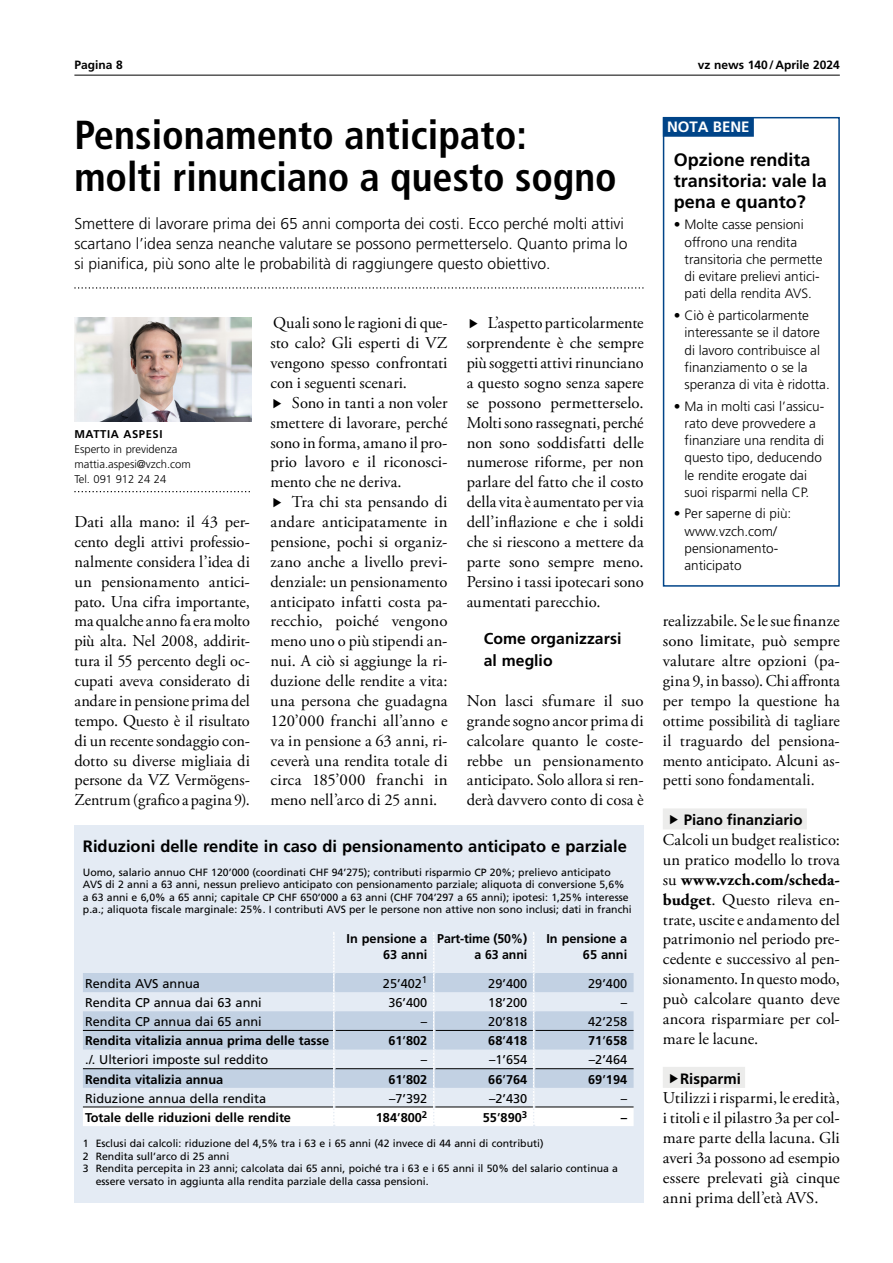
<style>
.page{position:relative;width:893px;height:1263px;background:#fff}
.page>*{position:absolute;margin:0;border:0;box-sizing:border-box;transform-origin:0 0}
.t1{font:700 condensed 40.5px/42px "Frutiger LT Pro";color:#000}
.t2{font:700 18px/21px "Frutiger LT Pro";color:#000}
.t3{font:16.5px/19.8px "Adobe Garamond Pro";color:#000;text-align:justify}
.t4{font:700 16.5px "Frutiger LT Pro";color:#000}
.t5{font:300 15.75px/20px "Frutiger LT Pro";color:#000}
.t6{font:700 15.75px/22.5px "Frutiger LT Pro";color:#000}
.t7{font:700 15px "Frutiger LT Pro";color:#000}
.t8{font:700 15px "Frutiger LT Pro";color:#fff}
.t9{font:300 13.5px/17.2px "Frutiger LT Pro";color:#000}
.t10{font:700 12.75px/15.3px "Frutiger LT Pro";color:#000;text-align:right}
.t11{font:12.75px "Frutiger LT Pro";color:#000}
.t12{font:700 12px "Frutiger LT Pro";color:#000}
.t13{font:300 11.25px/15px "Frutiger LT Pro";color:#000}
.t14{font:700 11.25px "Frutiger LT Pro";letter-spacing:.05em;color:#000}
.t15{font:10.5px/12.6px "Frutiger LT Pro";color:#000}
.s1{font-weight:400}
.s2{font-weight:700}
</style>
<div class="page">
<hr style="left:74px;top:75px;width:766px;height:1px;background:#000">
<svg style="left:74px;top:287px;width:570px;height:2px"></svg>
<svg style="left:74px;top:491px;width:176px;height:1px"></svg>
<img style="left:74px;top:317px;width:177px;height:105px">
<div style="left:663px;top:808px;width:144px;height:21px;background:#ececeb"></div>
<div style="left:663px;top:1067px;width:82px;height:21px;background:#ececeb"></div>
<div style="left:663px;top:117px;width:177px;height:470px;border:2px solid #048"></div>
<div style="left:663px;top:117px;width:91px;height:20px;background:#048"></div>
<div style="left:74px;top:825px;width:570px;height:378px;background:#e4ebf4"></div>
<svg style="left:83px;top:932px;width:551px;height:194px"></svg>
<p class="t12" style="left:74px;top:57px;width:50px">Pagina 8</p>
<p class="t12" style="left:698px;top:57px;width:144px">vz news 140/Aprile 2024</p>
<h1 class="t1" style="left:74px;top:114px;width:544px">Pensionamento anticipato: molti rinunciano a questo sogno</h1>
<p class="t5" style="left:74px;top:214px;width:555px">Smettere di lavorare prima dei 65 anni comporta dei costi. Ecco perché molti attivi scartano l’idea senza neanche valutare se possono permetterselo. Quanto prima lo si pianifica, più sono alte le probabilità di raggiungere questo obiettivo.</p>
<p class="t14" style="left:74px;top:427px;width:90px">MATTIA ASPESI</p>
<p class="t13" style="left:74px;top:441px;width:118px">Esperto in previdenza mattia.aspesi@vzch.com<br>Tel. 091 912 24 24</p>
<p class="t3" style="left:74px;top:512px;width:177px">Dati alla mano: il 43 per&shy;cento degli attivi professio&shy;nalmente considera l’idea di un pensionamento antici&shy;pato. Una cifra importante, ma qualche anno fa era molto più alta. Nel 2008, addirit&shy;tura il 55 percento degli oc&shy;cupati aveva considerato di andare in pensione prima del tempo. Questo è il risultato di un recente sondaggio con&shy;dotto su diverse migliaia di persone da VZ Vermögens-Zentrum (grafico a pagina 9).</p>
<p class="t3" style="left:271px;top:314px;width:179px">Quali sono le ragioni di que&shy;sto calo? Gli esperti di VZ vengono spesso confrontati con i seguenti scenari.</p>
<p class="t3" style="left:271px;top:393px;width:179px;text-indent:21px">Sono in tanti a non voler smettere di lavorare, perché sono in forma, amano il pro&shy;prio lavoro e il riconosci&shy;mento che ne deriva.</p>
<p class="t3" style="left:271px;top:493px;width:179px;text-indent:21px">Tra chi sta pensando di andare anticipatamente in pensione, pochi si organiz&shy;zano anche a livello previ&shy;denziale: un pensionamento anticipato infatti costa pa&shy;recchio, poiché vengono meno uno o più stipendi an&shy;nui. A ciò si aggiunge la ri&shy;duzione delle rendite a vita: una persona che guadagna 120’000 franchi all’anno e va in pensione a 63 anni, ri&shy;ceverà una rendita totale di circa 185’000 franchi in meno nell’arco di 25 anni.</p>
<p class="t3" style="left:467px;top:314px;width:179px;text-indent:21px">L’aspetto particolarmente sorprendente è che sempre più soggetti attivi rinunciano a questo sogno senza sapere se possono permetterselo.<br>Molti sono rassegnati, perché non sono soddisfatti delle numerose riforme, per non parlare del fatto che il costo della vita è aumentato per via dell’inflazione e che i soldi che si riescono a mettere da parte sono sempre meno.<br>Persino i tassi ipotecari sono aumentati parecchio.</p>
<p class="t6" style="left:484px;top:627px;width:139px">Come organizzarsi al meglio</p>
<p class="t3" style="left:467px;top:691px;width:179px">Non lasci sfumare il suo grande sogno ancor prima di calcolare quanto le coste&shy;rebbe un pensionamento anticipato. Solo allora si ren&shy;derà davvero conto di cosa è</p>
<p class="t4" style="left:83px;top:837px;width:545px">Riduzioni delle rendite in caso di pensionamento anticipato e parziale</p>
<p class="t15" style="left:83px;top:866px;width:550px">Uomo, salario annuo CHF 120’000 (coordinati CHF 94’275); contributi risparmio CP 20%; prelievo anticipato AVS di 2 anni a 63 anni, nessun prelievo anticipato con pensionamento parziale; aliquota di conversione 5,6% a 63 anni e 6,0% a 65 anni; capitale CP CHF 650’000 a 63 anni (CHF 704’297 a 65 anni); ipotesi: 1,25% interesse p.a.; aliquota fiscale marginale: 25%. I contributi AVS per le persone non attive non sono inclusi; dati in franchi</p>
<p class="t10" style="left:347px;top:931px;width:82px">In pensione a<br>63 anni</p>
<p class="t10" style="left:437px;top:931px;width:92px">Part-time (50%) a 63 anni</p>
<p class="t10" style="left:546px;top:931px;width:82px">In pensione a<br>65 anni</p>
<p class="t11" style="left:85px;top:976px;width:117px">Rendita AVS annua</p>
<p class="t11" style="left:383px;top:976px;width:46px">25’402<sup>1</sup></p>
<p class="t11" style="left:488px;top:976px;width:40px">29’400</p>
<p class="t11" style="left:588px;top:976px;width:40px">29’400</p>
<p class="t11" style="left:85px;top:995px;width:178px">Rendita CP annua dai 63 anni</p>
<p class="t11" style="left:388px;top:995px;width:40px">36’400</p>
<p class="t11" style="left:488px;top:995px;width:40px">18’200</p>
<p class="t11" style="left:621px;top:995px;width:8px">–</p>
<p class="t11" style="left:85px;top:1014px;width:178px">Rendita CP annua dai 65 anni</p>
<p class="t11" style="left:421px;top:1014px;width:8px">–</p>
<p class="t11" style="left:488px;top:1014px;width:40px">20’818</p>
<p class="t11" style="left:588px;top:1014px;width:40px">42’258</p>
<p class="t10" style="left:85px;top:1033px;width:246px">Rendita vitalizia annua prima delle tasse</p>
<p class="t10" style="left:388px;top:1033px;width:40px">61<span class="s1">’</span>802</p>
<p class="t10" style="left:488px;top:1033px;width:40px">68<span class="s1">’</span>418</p>
<p class="t10" style="left:588px;top:1033px;width:40px">71<span class="s1">’</span>658</p>
<p class="t11" style="left:85px;top:1052px;width:185px">./. Ulteriori imposte sul reddito</p>
<p class="t11" style="left:421px;top:1052px;width:8px">–</p>
<p class="t11" style="left:489px;top:1052px;width:40px">–1’654</p>
<p class="t11" style="left:589px;top:1052px;width:40px">–2’464</p>
<p class="t10" style="left:85px;top:1072px;width:140px">Rendita vitalizia annua</p>
<p class="t10" style="left:388px;top:1072px;width:40px">61<span class="s1">’</span>802</p>
<p class="t10" style="left:488px;top:1072px;width:40px">66<span class="s1">’</span>764</p>
<p class="t10" style="left:588px;top:1072px;width:40px">69<span class="s1">’</span>194</p>
<p class="t11" style="left:85px;top:1091px;width:183px">Riduzione annua della rendita</p>
<p class="t11" style="left:389px;top:1091px;width:40px">–7’392</p>
<p class="t11" style="left:489px;top:1091px;width:40px">–2’430</p>
<p class="t11" style="left:621px;top:1091px;width:8px">–</p>
<p class="t10" style="left:85px;top:1110px;width:207px">Totale delle riduzioni delle rendite</p>
<p class="t10" style="left:376px;top:1110px;width:53px">184<span class="s1">’</span>800<sup>2</sup></p>
<p class="t10" style="left:483px;top:1110px;width:46px">55<span class="s1">’</span>890<sup>3</sup></p>
<p class="t10" style="left:621px;top:1110px;width:8px">–</p>
<p class="t15" style="left:83px;top:1137px;width:462px">1 Esclusi dai calcoli: riduzione del 4,5% tra i 63 e i 65 anni (42 invece di 44 anni di contributi)</p>
<p class="t15" style="left:83px;top:1150px;width:148px">2 Rendita sull’arco di 25 anni</p>
<p class="t15" style="left:83px;top:1162px;width:537px">3 Rendita percepita in 23 anni; calcolata dai 65 anni, poiché tra i 63 e i 65 anni il 50% del salario continua a</p>
<p class="t15" style="left:96px;top:1175px;width:334px">essere versato in aggiunta alla rendita parziale della cassa pensioni.</p>
<p class="t8" style="left:667px;top:118px;width:84px">NOTA BENE</p>
<p class="t2" style="left:674px;top:149px;width:155px">Opzione rendita transitoria: vale la pena e quanto?</p>
<p class="t9" style="left:684px;top:216px;width:139px;text-indent:-11px">• Molte casse pensioni offrono una rendita transitoria che permette di evitare prelievi antici&shy;pati della rendita AVS.</p>
<p class="t9" style="left:684px;top:307px;width:147px;text-indent:-11px">• Ciò è particolarmente interessante se il datore di lavoro contribuisce al finanziamento o se la speranza di vita è ridotta.</p>
<p class="t9" style="left:684px;top:397px;width:141px;text-indent:-11px">• Ma in molti casi l’assicu&shy;rato deve provvedere a finanziare una rendita di questo tipo, deducendo le rendite erogate dai suoi risparmi nella CP.</p>
<p class="t9" style="left:684px;top:505px;width:108px;text-indent:-11px">• Per saperne di più: www.vzch.com/ pensionamento&shy;anticipato</p>
<p class="t3" style="left:663px;top:612px;width:179px">realizzabile. Se le sue finanze sono limitate, può sempre valutare altre opzioni (pa&shy;gina 9, in basso). Chi affronta per tempo la questione ha ottime possibilità di tagliare il traguardo del pensiona&shy;mento anticipato. Alcuni as&shy;petti sono fondamentali.</p>
<p class="t7" style="left:684px;top:811px;width:120px">Piano finanziario</p>
<p class="t3" style="left:663px;top:830px;width:179px">Calcoli un budget realistico: un pratico modello lo trova su <span class="s2">www.vzch.com/scheda&shy;budget</span>. Questo rileva en&shy;trate, uscite e andamento del patrimonio nel periodo pre&shy;cedente e successivo al pen&shy;sionamento. In questo modo, può calcolare quanto deve ancora risparmiare per col&shy;mare le lacune.</p>
<p class="t7" style="left:680px;top:1069px;width:62px">Risparmi</p>
<p class="t3" style="left:663px;top:1089px;width:179px">Utilizzi i risparmi, le eredità, i titoli e il pilastro 3a per col&shy;mare parte della lacuna. Gli averi 3a possono ad esempio essere prelevati già cinque anni prima dell’età AVS.</p>
</div>
